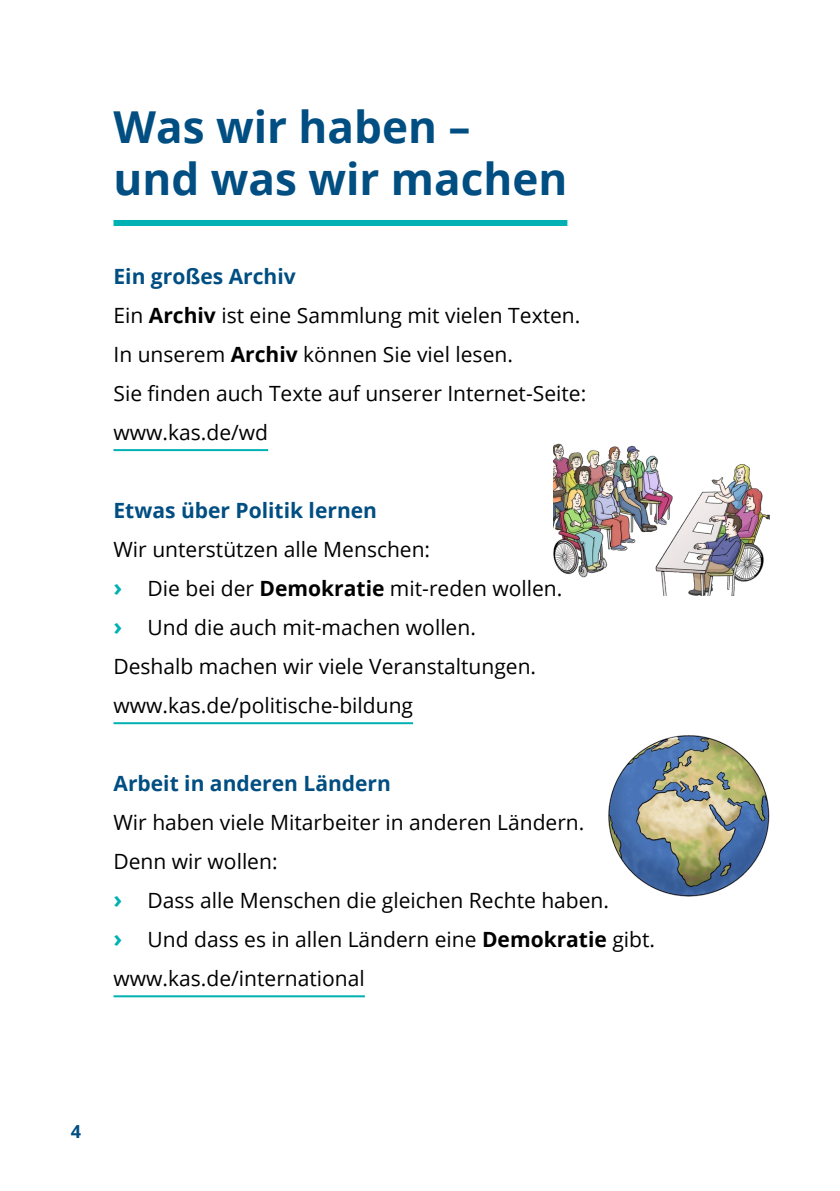
<style>
.page{position:relative;width:840px;height:1191px;background:#fff}
.page>*{position:absolute;margin:0;border:0;box-sizing:border-box;transform-origin:0 0}
.t1{font:700 44px/52px "Open Sans";color:#004e82}
.t2{font:21px/39px "Open Sans";color:#000}
.t3{font:700 21px "Open Sans";color:#004e82}
.t4{font:700 18px "Open Sans";color:#004e82}
.s1{font-weight:700;color:#004e82}
.s2{font-weight:700}
.s3{font-weight:700;font-size:24px;color:#00b1b3}
</style>
<div class="page">
<div style="left:113px;top:220px;width:454px;height:6px;background:#00b1b3"></div>
<hr style="left:113px;top:449px;width:155px;height:2px;background:#00b1b3">
<hr style="left:113px;top:722px;width:300px;height:2px;background:#00b1b3">
<hr style="left:113px;top:995px;width:251px;height:2px;background:#00b1b3">
<img style="left:553px;top:443px;width:215px;height:152px">
<img style="left:608px;top:735px;width:162px;height:162px">
<h1 class="t1" style="left:113px;top:100px;width:455px">Was wir haben –<br>und was wir machen</h1>
<p class="t2" style="left:113px;top:256px;width:474px"><span class="s1">Ein großes Archiv<br></span>Ein <span class="s2">Archiv</span> ist eine Sammlung mit vielen Texten.<br>In unserem <span class="s2">Archiv</span> können Sie viel lesen.<br>Sie finden auch Texte auf unserer Internet-Seite: www.kas.de/wd</p>
<p class="t3" style="left:113px;top:495px;width:265px">Etwas über Politik lernen</p>
<p class="t2" style="left:113px;top:529px;width:450px">Wir unterstützen alle Menschen:<br><span class="s3">›</span> Die bei der <span class="s2">Demokratie</span> mit-reden wollen. <span class="s3">›</span> Und die auch mit-machen wollen.<br>Deshalb machen wir viele Veranstaltungen. www.kas.de/politische-bildung</p>
<p class="t3" style="left:113px;top:768px;width:279px">Arbeit in anderen Ländern</p>
<p class="t2" style="left:113px;top:802px;width:543px">Wir haben viele Mitarbeiter in anderen Ländern.<br>Denn wir wollen:<br><span class="s3">›</span> Dass alle Menschen die gleichen Rechte haben.<br><span class="s3">›</span> Und dass es in allen Ländern eine <span class="s2">Demokratie</span> gibt. www.kas.de/international</p>
<p class="t4" style="left:71px;top:1118px;width:12px">4</p>
</div>
